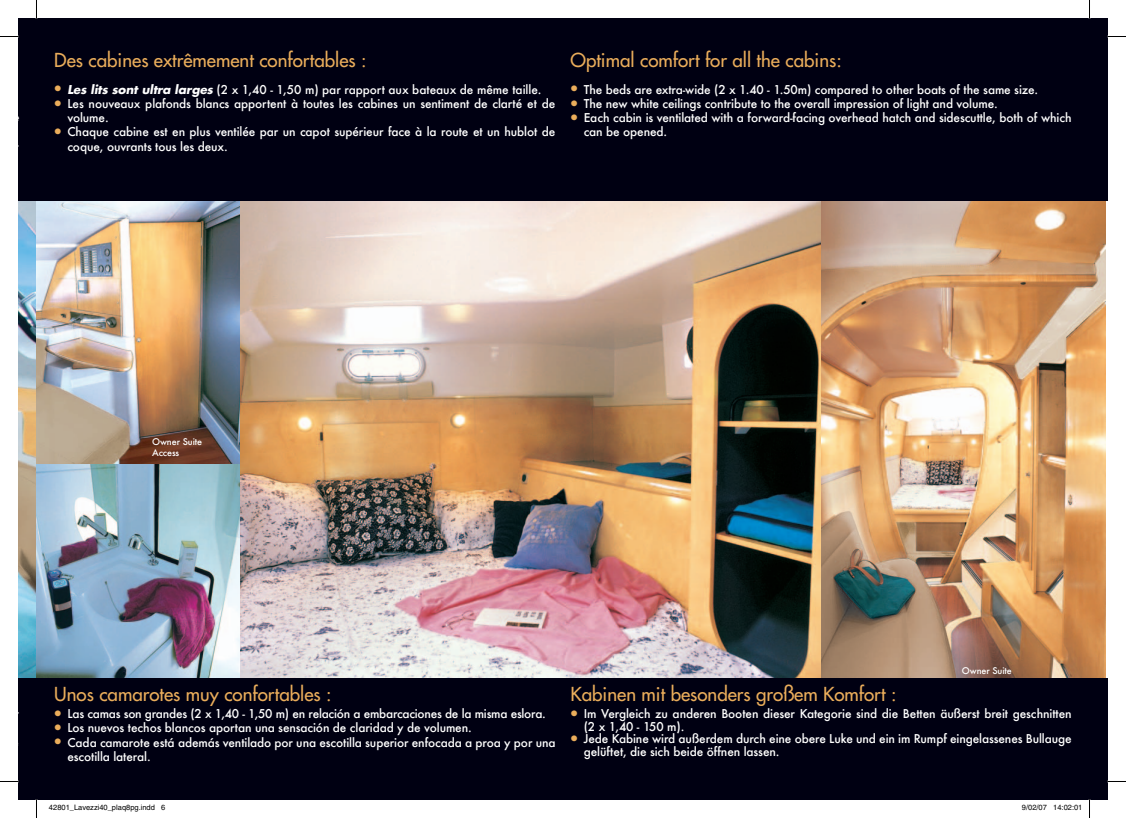
<style>
.page{position:relative;width:1126px;height:818px;background:#fff}
.page>*{position:absolute;margin:0;border:0;box-sizing:border-box;transform-origin:0 0}
.t1{font:18.75px "Futura";color:#eaad5b}
.t2{font:500 11.88px/14.2px "Futura";letter-spacing:-.01em;color:#fff}
.t3{font:500 9px/10.8px "Futura";letter-spacing:-.01em;color:#fff}
.t4{font:7.5px "Helvetica";color:#000}
.s1{color:#eaad5b}
.s2{font-weight:700;font-style:italic}
</style>
<div class="page">
<img style="left:19px;top:200px;width:17px;height:478px">
<img style="left:36px;top:200px;width:205px;height:264px">
<img style="left:36px;top:464px;width:205px;height:214px">
<img style="left:820px;top:200px;width:285px;height:478px">
<img style="left:241px;top:200px;width:579px;height:478px">
<div style="left:19px;top:678px;width:1088px;height:120px;background:#000012"></div>
<div style="left:19px;top:19px;width:1088px;height:181px;background:#000012"></div>
<svg style="left:0;top:36px;width:19px;height:1px"></svg>
<svg style="left:1107px;top:36px;width:18px;height:1px"></svg>
<svg style="left:36px;top:0;width:1px;height:19px"></svg>
<svg style="left:36px;top:798px;width:1px;height:19px"></svg>
<svg style="left:1088px;top:0;width:2px;height:19px"></svg>
<svg style="left:1088px;top:798px;width:2px;height:19px"></svg>
<h1 class="t1" style="left:54px;top:49px;width:314px">Des cabines extrêmement confortables :</h1>
<p class="t2" style="left:54px;top:82px;width:489px"><span class="s1">●</span> <span class="s2">Les lits sont ultra larges</span> (2 x 1,40 - 1,50 m) par rapport aux bateaux de même taille.</p>
<p class="t2" style="left:67px;top:96px;width:489px;text-indent:-13px"><span class="s1">●</span> Les nouveaux plafonds blancs apportent à toutes les cabines un sentiment de clarté et de volume.</p>
<p class="t2" style="left:67px;top:124px;width:489px;text-indent:-13px"><span class="s1">●</span> Chaque cabine est en plus ventilée par un capot supérieur face à la route et un hublot de coque, ouvrants tous les deux.</p>
<h1 class="t1" style="left:570px;top:49px;width:273px">Optimal comfort for all the cabins:</h1>
<p class="t2" style="left:570px;top:82px;width:469px"><span class="s1">●</span> The beds are extra-wide (2 x 1.40 - 1.50m) compared to other boats of the same size.</p>
<p class="t2" style="left:570px;top:96px;width:429px"><span class="s1">●</span> The new white ceilings contribute to the overall impression of light and volume.</p>
<p class="t2" style="left:583px;top:110px;width:489px;text-indent:-13px"><span class="s1">●</span> Each cabin is ventilated with a forward-facing overhead hatch and sidescuttle, both of which can be opened.</p>
<p class="t3" style="left:152px;top:436px;width:52px">Owner Suite<br>Access</p>
<h1 class="t1" style="left:54px;top:681px;width:279px">Unos camarotes muy confortables :</h1>
<p class="t2" style="left:54px;top:706px;width:493px"><span class="s1">●</span> Las camas son grandes (2 x 1,40 - 1,50 m) en relación a embarcaciones de la misma eslora.</p>
<p class="t2" style="left:54px;top:720px;width:419px"><span class="s1">●</span> Los nuevos techos blancos aportan una sensación de claridad y de volumen.</p>
<p class="t2" style="left:67px;top:734px;width:489px;text-indent:-13px"><span class="s1">●</span> Cada camarote está además ventilado por una escotilla superior enfocada a proa y por una escotilla lateral.</p>
<p class="t3" style="left:961px;top:664px;width:52px">Owner Suite</p>
<h1 class="t1" style="left:570px;top:681px;width:327px">Kabinen mit besonders großem Komfort :</h1>
<p class="t2" style="left:583px;top:706px;width:489px;line-height:12.5px;text-indent:-13px"><span class="s1">●</span> Im Vergleich zu anderen Booten dieser Kategorie sind die Betten äußerst breit geschnitten (2 x 1,40 - 150 m).</p>
<p class="t2" style="left:583px;top:731px;width:489px;line-height:12.5px;text-indent:-13px"><span class="s1">●</span> Jede Kabine wird außerdem durch eine obere Luke und ein im Rumpf eingelassenes Bullauge gelüftet, die sich beide öffnen lassen.</p>
<p class="t4" style="left:49px;top:803px;width:118px">42801_Lavezzi40_plaq8pg.indd 6</p>
<p class="t4" style="left:1021px;top:803px;width:62px">9/02/07 14:02:01</p>
</div>
